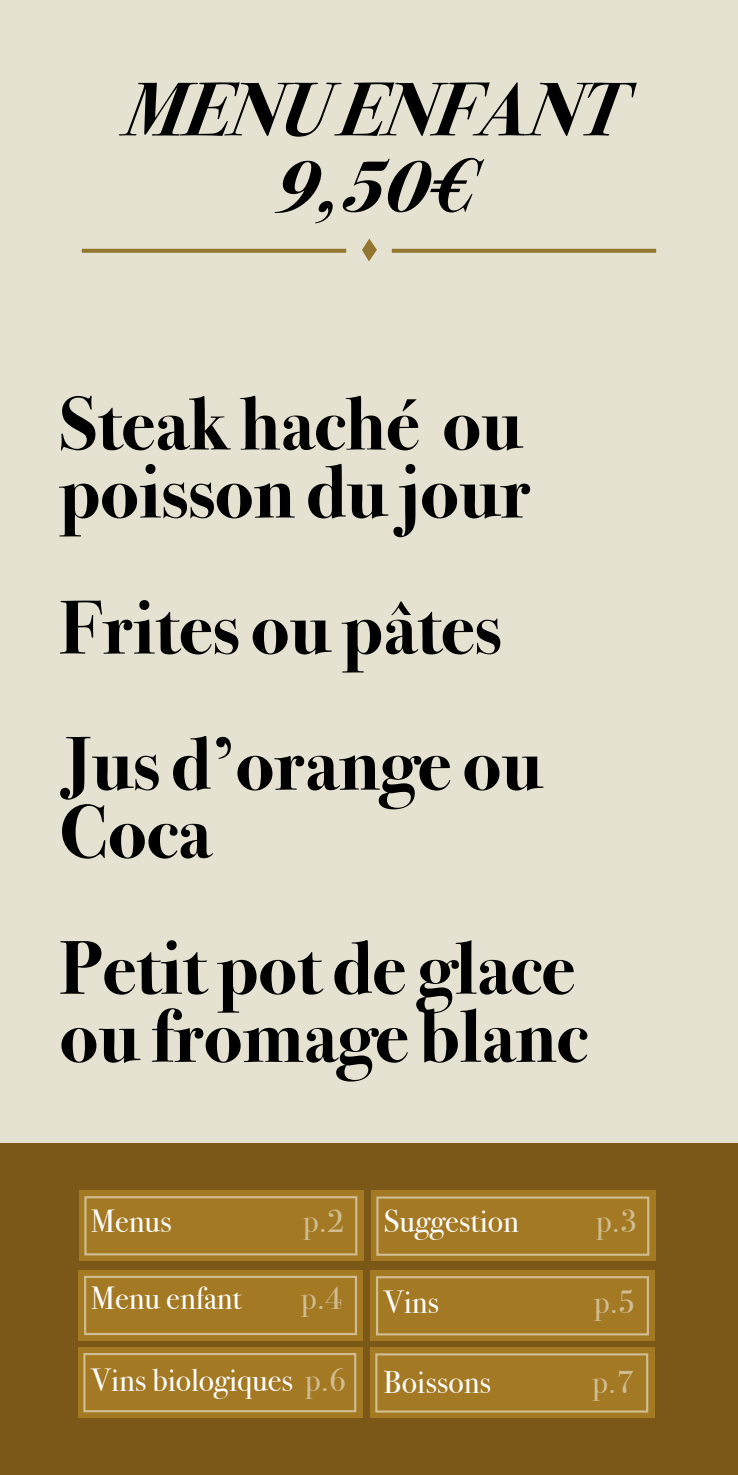
<style>
.page{position:relative;width:738px;height:1475px;background:#fff}
.page>*{position:absolute;margin:0;border:0;box-sizing:border-box;transform-origin:0 0}
.t1{font:700 76px/136px "Bodoni Svty Two ITCTT";color:#000}
.t2{font:italic 700 76px/76px "Bodoni Svty Two ITCTT";color:#000;text-align:center}
.t3{font:32px "Bodoni Svty Two ITCTT";color:#fff}
.t4{font:32px "Bodoni Svty Two ITCTT";color:#d0bd91}
.s1{color:#d0bd91}
</style>
<div class="page">
<div style="left:0;top:0;width:737px;height:1166px;background:#e5e2d1"></div>
<svg style="left:82px;top:249px;width:264px;height:4px"></svg>
<svg style="left:391px;top:249px;width:264px;height:4px"></svg>
<svg style="left:362px;top:238px;width:14px;height:23px"></svg>
<div style="left:0;top:1143px;width:737px;height:331px;background:#7c5818"></div>
<div style="left:79px;top:1189px;width:284px;height:71px;background:#a47924"></div>
<div style="left:84px;top:1195px;width:273px;height:60px;border:2px solid #d0bd91"></div>
<div style="left:370px;top:1190px;width:285px;height:70px;background:#a47924"></div>
<div style="left:376px;top:1196px;width:272px;height:59px;border:2px solid #d0bd91"></div>
<div style="left:78px;top:1269px;width:285px;height:70px;background:#a47924"></div>
<div style="left:84px;top:1275px;width:273px;height:59px;border:2px solid #d0bd91"></div>
<div style="left:370px;top:1269px;width:284px;height:71px;background:#a47924"></div>
<div style="left:376px;top:1275px;width:272px;height:60px;border:2px solid #d0bd91"></div>
<div style="left:78px;top:1346px;width:284px;height:71px;background:#a47924"></div>
<div style="left:83px;top:1352px;width:273px;height:59px;border:2px solid #d0bd91"></div>
<div style="left:369px;top:1346px;width:285px;height:71px;background:#a47924"></div>
<div style="left:375px;top:1352px;width:272px;height:60px;border:2px solid #d0bd91"></div>
<p class="t2" style="left:119px;top:65px;width:541px">MENUENFANT<br>9,50€</p>
<p class="t1" style="left:60px;top:383px;width:472px;line-height:68px">Steak haché ou poisson du jour</p>
<p class="t1" style="left:60px;top:553px;width:484px">Frites ou pâtes<br>Jus d’orange ou</p>
<p class="t1" style="left:60px;top:757px;width:516px">Coca<br>Petit pot de glace</p>
<p class="t1" style="left:60px;top:961px;width:529px">ou fromage blanc</p>
<p class="t3" style="left:91px;top:1194px;width:82px">Menus</p>
<p class="t3" style="left:303px;top:1194px;width:217px"><span class="s1">p.2</span> Suggestion</p>
<p class="t4" style="left:595px;top:1194px;width:42px">p.3</p>
<p class="t3" style="left:91px;top:1271px;width:152px">Menu enfant</p>
<p class="t4" style="left:301px;top:1271px;width:42px">p.4</p>
<p class="t3" style="left:383px;top:1275px;width:57px">Vins</p>
<p class="t4" style="left:593px;top:1275px;width:42px">p.5</p>
<p class="t3" style="left:91px;top:1353px;width:401px">Vins biologiques <span class="s1">p.6</span> Boissons</p>
<p class="t4" style="left:592px;top:1355px;width:42px">p.7</p>
</div>
